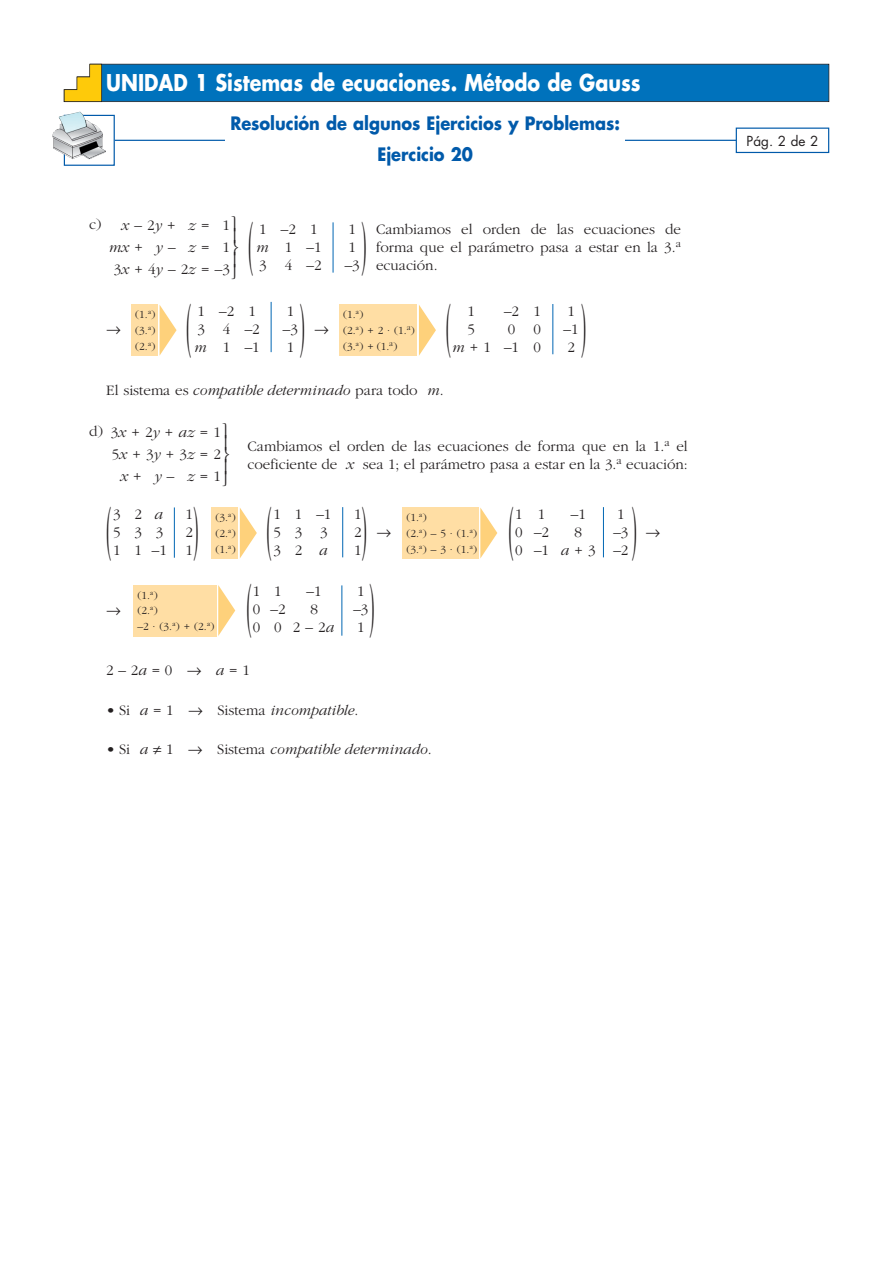
<style>
.page{position:relative;width:893px;height:1263px;background:#fff}
.page>*{position:absolute;margin:0;border:0;box-sizing:border-box;transform-origin:0 0}
.t1{font:63px "Anaya Math 1";color:#231f20;scale:.25 1}
.t2{font:700 22.5px "Futura";color:#fff;scale:.85 1}
.t3{font:700 18px/31px "Futura";color:#015aaa;text-align:center;scale:.9 1}
.t4{font:300 15px/22.2px "Garamond";color:#231f20}
.t5{font:italic 300 15px "Garamond";color:#231f20}
.t6{font:15px "Anaya Math 1";color:#231f20}
.t7{font:13.5px "Futura";color:#231f20}
.t8{font:300 11.25px/15.6px "Garamond";color:#231f20}
.s1{font-style:italic}
.s2{font-style:normal}
.s3{font-family:"Anaya Math 1";font-weight:400}
.s4{font-family:"Anaya Math 1";font-weight:400;font-style:normal}
</style>
<div class="page">
<svg style="left:218px;top:585px;width:17px;height:51px"></svg>
<div style="left:133px;top:585px;width:83px;height:51px;background:#ffdea4"></div>
<svg style="left:480px;top:507px;width:17px;height:52px"></svg>
<div style="left:402px;top:507px;width:76px;height:52px;background:#ffdea4"></div>
<svg style="left:240px;top:508px;width:17px;height:50px"></svg>
<div style="left:211px;top:507px;width:27px;height:52px;background:#ffdea4"></div>
<svg style="left:419px;top:305px;width:17px;height:51px"></svg>
<div style="left:339px;top:305px;width:78px;height:51px;background:#ffdea4"></div>
<svg style="left:160px;top:305px;width:17px;height:50px"></svg>
<div style="left:131px;top:305px;width:26px;height:51px;background:#ffdea4"></div>
<svg style="left:115px;top:127px;width:715px;height:27px"></svg>
<div style="left:225px;top:115px;width:400px;height:51px;background:#fff"></div>
<div style="left:64px;top:115px;width:51px;height:51px;border:1px solid #015aaa"></div>
<img style="left:52px;top:112px;width:54px;height:47px">
<svg style="left:64px;top:64px;width:765px;height:38px;background:#0d74b2"></svg>
<hr style="left:333px;top:222px;width:1px;height:51px;background:#0166b3">
<hr style="left:271px;top:302px;width:1px;height:50px;background:#0166b3">
<hr style="left:552px;top:304px;width:1px;height:50px;background:#0166b3">
<hr style="left:174px;top:507px;width:1px;height:51px;background:#0166b3">
<hr style="left:342px;top:507px;width:1px;height:50px;background:#0166b3">
<hr style="left:603px;top:507px;width:1px;height:50px;background:#0166b3">
<hr style="left:341px;top:585px;width:1px;height:51px;background:#0166b3">
<h2 class="t2" style="left:106px;top:72px;width:630px">UNIDAD 1 Sistemas de ecuaciones. Método de Gauss</h2>
<p class="t3" style="left:230px;top:109px;width:434px">Resolución de algunos Ejercicios y Problemas:<br>Ejercicio 20</p>
<p class="t4" style="left:89px;top:215px;width:14px">c)</p>
<p class="t4" style="left:109px;top:215px;width:123px;text-align:right"><span class="s1">x</span>– 2<span class="s1">y</span>+ <span class="s1">z</span>= 1 <span class="s1">mx</span>+ <span class="s1">y</span>– <span class="s1">z</span>= 1<br>3<span class="s1">x</span> + 4<span class="s1">y</span> – 2<span class="s1">z</span> = –3</p>
<h1 class="t1" style="left:248px;top:216px;width:22px">(</h1>
<h1 class="t1" style="left:361px;top:216px;width:22px">)</h1>
<p class="t4" style="left:259px;top:219px;width:60px">1–21</p>
<p class="t4" style="left:348px;top:219px;width:9px">1</p>
<p class="t4" style="left:256px;top:237px;width:67px"><span class="s1">m</span> 1–1</p>
<p class="t4" style="left:348px;top:237px;width:9px">1</p>
<p class="t4" style="left:259px;top:255px;width:64px">3 4–2</p>
<p class="t4" style="left:345px;top:255px;width:16px">–3</p>
<p class="t4" style="left:376px;top:221px;width:306px;line-height:18px">Cambiamos el orden de las ecuaciones de forma que el parámetro pasa a estar en la 3.<sup>a</sup></p>
<p class="t4" style="left:376px;top:255px;width:63px">ecuación.</p>
<h1 class="t1" style="left:186px;top:298px;width:22px">(</h1>
<h1 class="t1" style="left:300px;top:298px;width:22px">)</h1>
<p class="t4" style="left:197px;top:301px;width:60px">1–21</p>
<p class="t4" style="left:287px;top:301px;width:9px">1</p>
<p class="t4" style="left:197px;top:319px;width:64px">3 4–2</p>
<p class="t4" style="left:283px;top:319px;width:16px">–3</p>
<p class="t8" style="left:135px;top:308px;width:22px;text-align:justify">(1.ª) (3.ª) (2.ª)</p>
<p class="t6" style="left:106px;top:323px;width:16px">8</p>
<p class="t6" style="left:314px;top:323px;width:16px">8</p>
<p class="t4" style="left:194px;top:337px;width:67px"><span class="s1">m</span> 1–1</p>
<p class="t4" style="left:287px;top:337px;width:9px">1</p>
<p class="t8" style="left:343px;top:308px;width:73px">(1.ª)<br>(2.ª) + 2 · (1.<sup>a</sup>) (3.ª) + (1.<sup>a</sup>)</p>
<h1 class="t1" style="left:446px;top:298px;width:22px">(</h1>
<h1 class="t1" style="left:581px;top:298px;width:22px">)</h1>
<p class="t4" style="left:467px;top:301px;width:9px">1</p>
<p class="t4" style="left:504px;top:301px;width:38px">–2 1</p>
<p class="t4" style="left:567px;top:301px;width:9px">1</p>
<p class="t4" style="left:467px;top:319px;width:9px">5</p>
<p class="t4" style="left:508px;top:319px;width:35px">0 0</p>
<p class="t4" style="left:564px;top:319px;width:16px">–1</p>
<p class="t4" style="left:452px;top:337px;width:90px"><span class="s1">m</span>+ 1 –1 0</p>
<p class="t4" style="left:567px;top:337px;width:9px">2</p>
<p class="t5" style="left:106px;top:384px;width:339px"><span class="s2">El sistema es</span> compatible determinado <span class="s2">para todo</span> m<span class="s2">.</span></p>
<p class="t4" style="left:89px;top:422px;width:15px">d)</p>
<p class="t4" style="left:111px;top:422px;width:112px;text-align:right">3<span class="s1">x</span> + 2<span class="s1">y</span> + <span class="s1">az</span> = 1<br>5<span class="s1">x</span> + 3<span class="s1">y</span> + 3<span class="s1">z</span> = 2 <span class="s1">x</span>+ <span class="s1">y</span>– <span class="s1">z</span>= 1</p>
<p class="t4" style="left:248px;top:439px;width:442px;line-height:18px">Cambiamos el orden de las ecuaciones de forma que en la 1.<sup>a</sup> el coeficiente de <span class="s1">x</span> sea 1; el parámetro pasa a estar en la 3.<sup>a</sup> ecuación:</p>
<h1 class="t1" style="left:106px;top:501px;width:22px">(</h1>
<h1 class="t1" style="left:194px;top:501px;width:22px">)</h1>
<p class="t4" style="left:113px;top:504px;width:51px">32<span class="s1">a</span></p>
<p class="t4" style="left:185px;top:504px;width:9px">1</p>
<p class="t4" style="left:113px;top:522px;width:52px">533</p>
<p class="t4" style="left:185px;top:522px;width:9px">2</p>
<p class="t4" style="left:113px;top:540px;width:81px">1 1–1 1</p>
<p class="t8" style="left:215px;top:511px;width:22px">(3.ª) (2.ª)</p>
<p class="t8" style="left:215px;top:542px;width:22px">(1.ª)</p>
<h1 class="t1" style="left:267px;top:501px;width:22px">(</h1>
<h1 class="t1" style="left:362px;top:501px;width:22px">)</h1>
<p class="t4" style="left:273px;top:504px;width:60px">11–1</p>
<p class="t4" style="left:354px;top:504px;width:9px">1</p>
<p class="t4" style="left:273px;top:522px;width:56px">53 3</p>
<p class="t4" style="left:354px;top:522px;width:9px">2</p>
<p class="t4" style="left:273px;top:540px;width:56px">32<span class="s1">a</span></p>
<p class="t4" style="left:354px;top:540px;width:9px">1</p>
<h1 class="t1" style="left:508px;top:501px;width:22px">(</h1>
<h1 class="t1" style="left:632px;top:501px;width:22px">)</h1>
<p class="t4" style="left:515px;top:504px;width:32px">1 1</p>
<p class="t4" style="left:571px;top:504px;width:16px">–1</p>
<p class="t4" style="left:617px;top:504px;width:9px">1</p>
<p class="t4" style="left:515px;top:522px;width:35px">0 –2</p>
<p class="t4" style="left:575px;top:522px;width:9px">8</p>
<p class="t4" style="left:613px;top:522px;width:16px">–3</p>
<p class="t8" style="left:406px;top:511px;width:72px">(1.ª)<br>(2.ª) – 5 · (1.ª)</p>
<p class="t6" style="left:376px;top:526px;width:16px">8</p>
<p class="t6" style="left:645px;top:526px;width:16px">8</p>
<p class="t8" style="left:406px;top:542px;width:72px">(3.ª) – 3 · (1.ª)</p>
<p class="t4" style="left:515px;top:540px;width:115px">0 –1 <span class="s1">a</span>+ 3 –2</p>
<p class="t6" style="left:106px;top:603px;width:16px">8</p>
<p class="t8" style="left:137px;top:588px;width:79px">(1.ª)<br>(2.ª)<br>–2 · (3.ª) + (2.ª)</p>
<h1 class="t1" style="left:246px;top:578px;width:22px">(</h1>
<h1 class="t1" style="left:370px;top:578px;width:22px">)</h1>
<p class="t4" style="left:253px;top:581px;width:30px">1 1</p>
<p class="t4" style="left:307px;top:581px;width:16px">–1</p>
<p class="t4" style="left:357px;top:581px;width:9px">1</p>
<p class="t4" style="left:253px;top:599px;width:34px">0 –2</p>
<p class="t4" style="left:310px;top:599px;width:9px">8</p>
<p class="t4" style="left:353px;top:599px;width:16px">–3</p>
<p class="t4" style="left:253px;top:617px;width:83px">0 02 – 2<span class="s1">a</span></p>
<p class="t4" style="left:357px;top:617px;width:9px">1</p>
<p class="t4" style="left:106px;top:661px;width:145px">2 – 2<span class="s1">a</span>= 0 <span class="s3">8</span> <span class="s1">a</span>= 1</p>
<p class="t4" style="left:106px;top:700px;width:253px">• Si <span class="s1">a</span> = 1 <span class="s3">8</span> Sistema <span class="s1">incompatible</span>.</p>
<p class="t5" style="left:106px;top:743px;width:327px"><span class="s2">• Si</span> a <span class="s4">?</span> <span class="s2">1</span> <span class="s4">8</span> <span class="s2">Sistema</span> compatible determinado<span class="s2">.</span></p>
<p class="t7" style="left:747px;top:134px;width:73px">Pág. 2 de 2</p>
</div>
